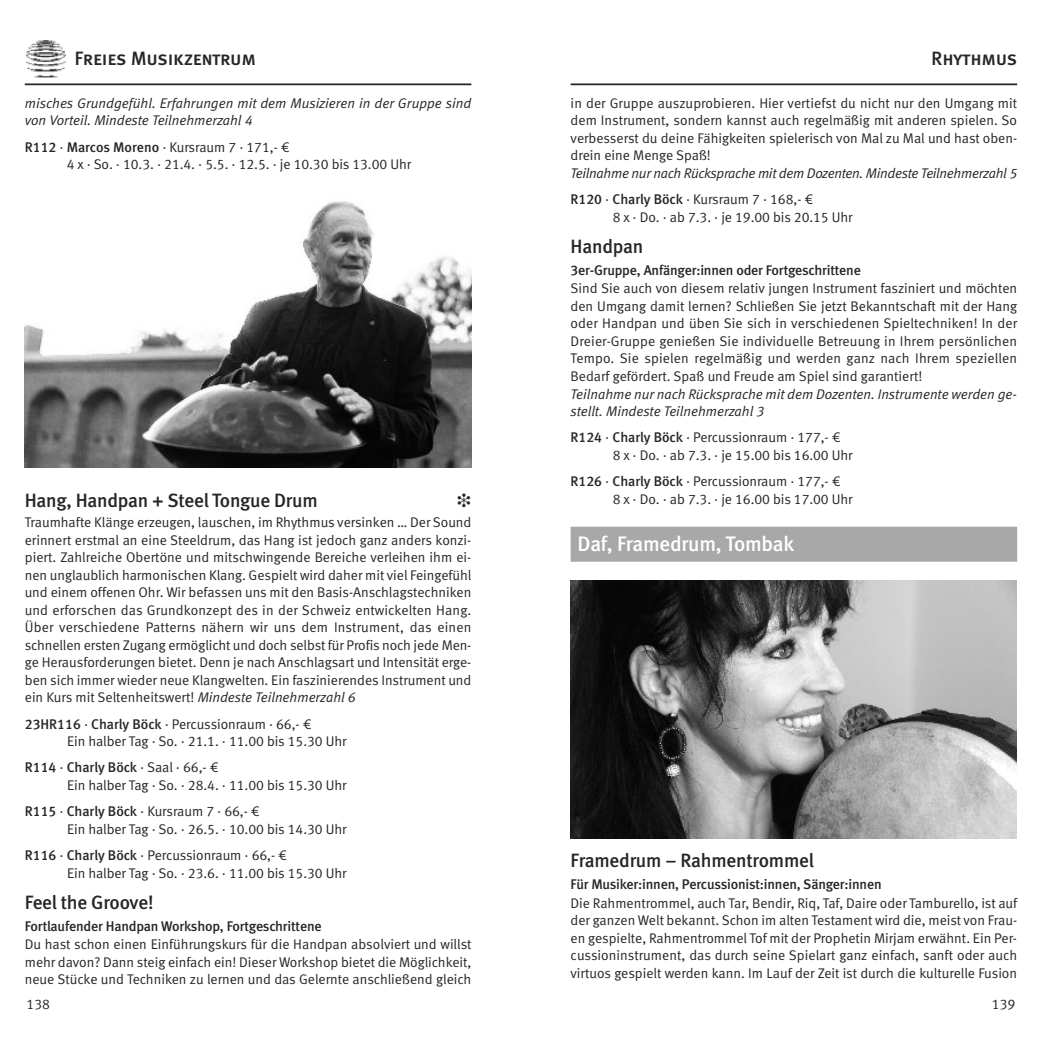
<style>
.page{position:relative;width:1042px;height:1042px;background:#fff}
.page>*{position:absolute;margin:0;border:0;box-sizing:border-box;transform-origin:0 0}
.t1{font:21px "Meta Medium LF";letter-spacing:-.015em;color:#fff}
.t2{font:19.25px "Meta Medium LF";letter-spacing:-.015em;color:#272526}
.t3{font:19.25px "Meta Medium LF Caps";letter-spacing:-.02em;color:#272526}
.t4{font:14px/17.5px "Meta Normal LF";letter-spacing:-.005em;color:#272526}
.t5{font:italic 14px/17.5px "Meta Normal LF";letter-spacing:-.005em;color:#272526}
.t6{font:14px "Meta Medium LF";letter-spacing:-.015em;color:#272526}
.s1{font-family:"Meta Medium LF"}
.s2{font-family:"Meta Euro"}
.s3{font-style:italic}
.s4{font-family:"Meta Normal LF"}
.s5{font-family:"Meta Medium LF";font-style:normal}
.s6{font-style:normal}
.s7{font-family:"Meta Euro";font-style:normal}
</style>
<div class="page">
<div style="left:570px;top:527px;width:447px;height:35px;background:#a8a8a8"></div>
<hr style="left:570px;top:83px;width:447px;height:2px;background:#272526">
<img style="left:25px;top:40px;width:40px;height:38px">
<hr style="left:25px;top:83px;width:446px;height:2px;background:#272526">
<img style="left:25px;top:201px;width:446px;height:266px">
<img style="left:570px;top:581px;width:446px;height:257px">
<h2 class="t3" style="left:74px;top:51px;width:183px">Freies Musikzentrum</h2>
<p class="t5" style="left:25px;top:95px;width:448px">misches Grundgefühl. Erfahrungen mit dem Musizieren in der Gruppe sind von Vorteil. Mindeste Teilnehmerzahl 4</p>
<p class="t4" style="left:67px;top:139px;width:346px;text-indent:-42px"><span class="s1">R112</span> · <span class="s1">Marcos Moreno</span> · Kursraum 7 · 171,- <span class="s2">1<br></span>4 x · So. · 10.3. · 21.4. · 5.5. · 12.5. · je 10.30 bis 13.00 Uhr</p>
<h2 class="t2" style="left:25px;top:493px;width:294px">Hang, Handpan + Steel Tongue Drum</h2>
<p class="t4" style="left:25px;top:515px;width:448px;text-align:justify">Traumhafte Klänge erzeugen, lauschen, im Rhythmus versinken … Der Sound erinnert erstmal an eine Steeldrum, das Hang ist jedoch ganz anders konzi&shy;piert. Zahlreiche Obertöne und mitschwingende Bereiche verleihen ihm ei&shy;nen unglaublich harmonischen Klang. Gespielt wird daher mit viel Feingefühl und einem offenen Ohr. Wir befassen uns mit den Basis-Anschlagstechniken und erforschen das Grundkonzept des in der Schweiz entwickelten Hang.<br>Über verschiedene Patterns nähern wir uns dem Instrument, das einen schnellen ersten Zugang ermöglicht und doch selbst für Profis noch jede Men&shy;ge Herausforderungen bietet. Denn je nach Anschlagsart und Intensität erge&shy;ben sich immer wieder neue Klangwelten. Ein faszinierendes Instrument und ein Kurs mit Seltenheitswert! <span class="s3">Mindeste Teilnehmerzahl 6</span></p>
<p class="t4" style="left:67px;top:716px;width:281px;text-indent:-42px"><span class="s1">23HR116</span> · <span class="s1">Charly Böck</span> · Percussionraum · 66,- <span class="s2">1<br></span>Ein halber Tag · So. · 21.1. · 11.00 bis 15.30 Uhr</p>
<p class="t6" style="left:25px;top:762px;width:195px">R114 <span class="s4">·</span> Charly Böck <span class="s4">· Saal · 66,-</span> <span class="s2">1</span></p>
<p class="t4" style="left:25px;top:773px;width:323px;line-height:26.2px;text-indent:42px">Ein halber Tag · So. · 28.4. · 11.00 bis 15.30 Uhr<br><span class="s1">R115</span> · <span class="s1">Charly Böck</span> · Kursraum 7 · 66,- <span class="s2">1</span></p>
<p class="t4" style="left:25px;top:817px;width:323px;line-height:26.2px;text-indent:42px">Ein halber Tag · So. · 26.5. · 10.00 bis 14.30 Uhr<br><span class="s1">R116</span> · <span class="s1">Charly Böck</span> · Percussionraum · 66,- <span class="s2">1</span></p>
<p class="t4" style="left:67px;top:865px;width:281px">Ein halber Tag · So. · 23.6. · 11.00 bis 15.30 Uhr</p>
<h2 class="t2" style="left:25px;top:895px;width:130px">Feel the Groove!</h2>
<p class="t6" style="left:25px;top:920px;width:298px">Fortlaufender Handpan Workshop, Fortgeschrittene</p>
<p class="t4" style="left:25px;top:937px;width:448px;text-align:justify">Du hast schon einen Einführungskurs für die Handpan absolviert und willst mehr davon? Dann steig einfach ein! Dieser Workshop bietet die Möglichkeit, neue Stücke und Techniken zu lernen und das Gelernte anschließend gleich</p>
<p class="t4" style="left:27px;top:996px;width:25px">138</p>
<h2 class="t3" style="left:931px;top:51px;width:87px">Rhythmus</h2>
<p class="t4" style="left:570px;top:95px;width:448px;text-align:justify">in der Gruppe auszuprobieren. Hier vertiefst du nicht nur den Umgang mit dem Instrument, sondern kannst auch regelmäßig mit anderen spielen. So verbesserst du deine Fähigkeiten spielerisch von Mal zu Mal und hast oben&shy;drein eine Menge Spaß!</p>
<p class="t5" style="left:570px;top:161px;width:448px;line-height:26.2px">Teilnahme nur nach Rücksprache mit dem Dozenten. Mindeste Teilnehmerzahl 5<br><span class="s5">R120</span> <span class="s6">·</span> <span class="s5">Charly Böck</span> <span class="s6">· Kursraum 7 · 168,-</span> <span class="s7">1</span></p>
<p class="t4" style="left:613px;top:209px;width:241px">8 x · Do. · ab 7.3. · je 19.00 bis 20.15 Uhr</p>
<h2 class="t2" style="left:570px;top:239px;width:74px">Handpan</h2>
<p class="t6" style="left:570px;top:265px;width:292px">3er-Gruppe, Anfänger:innen oder Fortgeschrittene</p>
<p class="t4" style="left:570px;top:281px;width:448px;text-align:justify">Sind Sie auch von diesem relativ jungen Instrument fasziniert und möchten den Umgang damit lernen? Schließen Sie jetzt Bekanntschaft mit der Hang oder Handpan und üben Sie sich in verschiedenen Spieltechniken! In der Dreier-Gruppe genießen Sie individuelle Betreuung in Ihrem persönlichen Tempo. Sie spielen regelmäßig und werden ganz nach Ihrem speziellen Bedarf gefördert. Spaß und Freude am Spiel sind garantiert!</p>
<p class="t5" style="left:570px;top:386px;width:448px">Teilnahme nur nach Rücksprache mit dem Dozenten. Instrumente werden ge&shy;stellt. Mindeste Teilnehmerzahl 3</p>
<p class="t4" style="left:613px;top:430px;width:241px;text-indent:-42px"><span class="s1">R124</span> · <span class="s1">Charly Böck</span> · Percussionraum · 177,- <span class="s2">1<br></span>8 x · Do. · ab 7.3. · je 15.00 bis 16.00 Uhr</p>
<p class="t4" style="left:613px;top:473px;width:241px;text-indent:-42px"><span class="s1">R126</span> · <span class="s1">Charly Böck</span> · Percussionraum · 177,- <span class="s2">1<br></span>8 x · Do. · ab 7.3. · je 16.00 bis 17.00 Uhr</p>
<h1 class="t1" style="left:577px;top:536px;width:218px">Daf, Framedrum, Tombak</h1>
<h2 class="t2" style="left:570px;top:853px;width:245px">Framedrum – Rahmentrommel</h2>
<p class="t6" style="left:570px;top:879px;width:313px">Für Musiker:innen, Percussionist:innen, Sänger:innen</p>
<p class="t4" style="left:570px;top:895px;width:448px;text-align:justify">Die Rahmentrommel, auch Tar, Bendir, Riq, Taf, Daire oder Tamburello, ist auf der ganzen Welt bekannt. Schon im alten Testament wird die, meist von Frau&shy;en gespielte, Rahmentrommel Tof mit der Prophetin Mirjam erwähnt. Ein Per&shy;cussioninstrument, das durch seine Spielart ganz einfach, sanft oder auch virtuos gespielt werden kann. Im Lauf der Zeit ist durch die kulturelle Fusion</p>
<p class="t4" style="left:992px;top:996px;width:25px">139</p>
</div>
